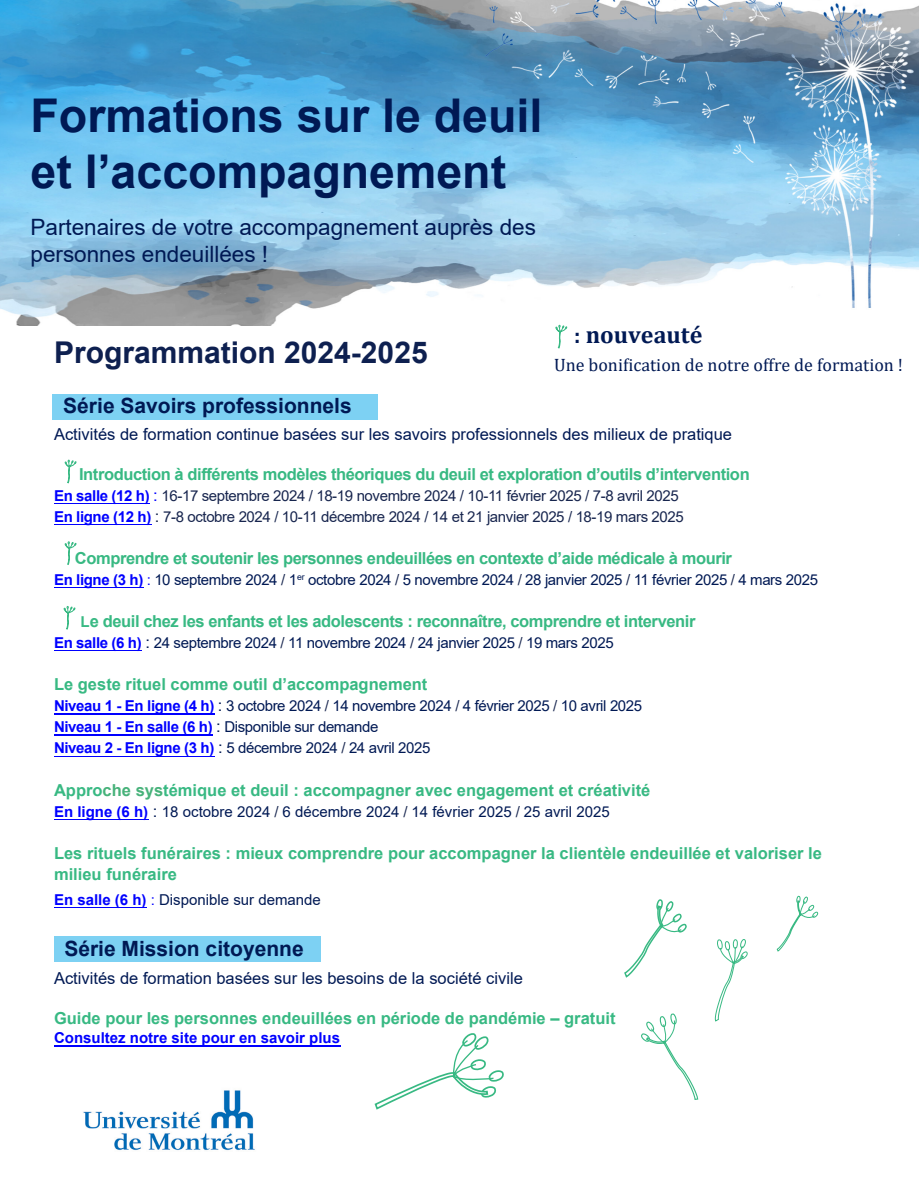
<style>
.page{position:relative;width:919px;height:1187px;background:#fff}
.page>*{position:absolute;margin:0;border:0;box-sizing:border-box;transform-origin:0 0}
.t1{font:700 46.5px/55.8px "Arial";color:#001954}
.t2{font:700 30px "Arial";color:#0e2050}
.t3{font:700 24px "Cambria";color:#001954}
.t4{font:22.5px/27px "Arial";color:#001954}
.t5{font:700 21px "Arial";color:#001954}
.t6{font:18px "Cambria";color:#001954}
.t7{font:700 16.5px/21px "Arial";color:#38b983}
.t8{font:700 16.5px "Arial";letter-spacing:-.025em;color:#38b983}
.t9{font:16.5px "Arial";color:#001954}
.t10{font:15px/21px "Arial";letter-spacing:-.025em;color:#001954}
.t11{font:15px/21px "Arial";letter-spacing:-.025em;color:#17254e}
.t12{font:15px "Arial";color:#001954}
.t13{font:700 15px "Arial";color:#00f}
.s1{font-size:22.5px}
.s2{font-weight:700;color:#00f}
.s3{font-size:16.5px;color:#00f}
.s4{font-size:16.5px}
.s5{color:#00f}
.s6{color:#17254e}
.s7{font-size:15px}
.s8{color:#47b27a}
</style>
<div class="page">
<img style="left:0;top:0;width:918px;height:325px">
<svg style="left:714px;top:939px;width:34px;height:83px"></svg>
<svg style="left:374px;top:1033px;width:130px;height:77px"></svg>
<svg style="left:624px;top:899px;width:63px;height:79px"></svg>
<svg style="left:641px;top:1013px;width:57px;height:87px"></svg>
<svg style="left:776px;top:895px;width:42px;height:57px"></svg>
<div style="left:52px;top:394px;width:325px;height:25px;background:#7dd1f3"></div>
<div style="left:54px;top:935px;width:266px;height:26px;background:#7dd1f3"></div>
<svg style="left:64px;top:459px;width:13px;height:24px"></svg>
<svg style="left:64px;top:541px;width:13px;height:24px"></svg>
<svg style="left:63px;top:606px;width:13px;height:24px"></svg>
<img style="left:83px;top:1090px;width:172px;height:61px">
<svg style="left:555px;top:318px;width:12px;height:31px"></svg>
<hr style="left:54px;top:503px;width:96px;height:1px;background:#00f">
<hr style="left:54px;top:524px;width:97px;height:1px;background:#00f">
<hr style="left:54px;top:587px;width:89px;height:1px;background:#00f">
<hr style="left:54px;top:650px;width:88px;height:1px;background:#00f">
<hr style="left:54px;top:713px;width:160px;height:1px;background:#00f">
<hr style="left:54px;top:734px;width:159px;height:1px;background:#00f">
<hr style="left:54px;top:755px;width:160px;height:1px;background:#00f">
<hr style="left:54px;top:818px;width:94px;height:1px;background:#00f">
<hr style="left:54px;top:906px;width:93px;height:1px;background:#00f">
<hr style="left:54px;top:1045px;width:286px;height:2px;background:#00f">
<p class="t1" style="left:30px;top:88px;width:513px">Formations sur le deuil et l’accompagnement</p>
<p class="t4" style="left:30px;top:213px;width:507px">Partenaires de votre accompagnement auprès des personnes endeuillées !</p>
<p class="t2" style="left:54px;top:331px;width:375px">Programmation 2024-2025</p>
<p class="t5" style="left:63px;top:391px;width:290px">Série Savoirs professionnels</p>
<p class="t3" style="left:574px;top:318px;width:130px"><span class="s1">:</span> nouveauté</p>
<p class="t6" style="left:554px;top:354px;width:350px">Une bonification de notre offre de formation !</p>
<p class="t9" style="left:54px;top:422px;width:679px">Activités de formation continue basées sur les savoirs professionnels des milieux de pratique</p>
<p class="t8" style="left:79px;top:463px;width:672px">Introduction à différents modèles théoriques du deuil et exploration d’outils d’intervention</p>
<p class="t11" style="left:54px;top:485px;width:631px"><span class="s2">En salle (12 h)</span> <span class="s3">:</span> 16-17 septembre 2024 / 18-19 novembre 2024 / 10-11 février 2025 / 7-8 avril 2025<br><span class="s2">En ligne (12 h)</span> <span class="s4">:</span> 7-8 octobre 2024 / 10-11 décembre 2024 / 14 et 21 janvier 2025 / 18-19 mars 2025</p>
<p class="t8" style="left:75px;top:547px;width:658px">Comprendre et soutenir les personnes endeuillées en contexte d’aide médicale à mourir</p>
<p class="t10" style="left:54px;top:569px;width:765px"><span class="s2">En ligne (3 h)</span> <span class="s5">:</span> 10 septembre 2024 <span class="s6">/</span> 1<sup>er</sup> octobre 2024 <span class="s6">/</span> 5 novembre 2024 <span class="s6">/</span> 28 janvier 2025 <span class="s6">/</span> 11 février 2025 <span class="s6">/</span> 4 mars 2025</p>
<p class="t8" style="left:81px;top:610px;width:616px"><span class="s7">L</span>e deuil chez les enfants et les adolescents : reconnaître, comprendre et intervenir</p>
<p class="t10" style="left:54px;top:632px;width:561px"><span class="s2">En salle (6 h)</span> <span class="s4">:</span> 24 septembre 2024 <span class="s6">/</span> 11 novembre 2024 <span class="s6">/</span> 24 janvier 2025 <span class="s6">/</span> 19 mars 2025</p>
<p class="t7" style="left:54px;top:674px;width:375px">Le geste rituel comme outil d’accompagnement</p>
<p class="t10" style="left:54px;top:695px;width:589px"><span class="s2">Niveau 1 - En ligne (4 h)</span> <span class="s4">:</span> 3 octobre 2024 <span class="s6">/</span> 14 novembre 2024 <span class="s6">/</span> 4 février 2025 <span class="s6">/</span> 10 avril 2025<br><span class="s2">Niveau 1 - En salle (6 h)</span> <span class="s4">:</span> Disponible sur demande<br><span class="s2">Niveau 2 - En ligne (3 h)</span> <span class="s4">:</span> 5 décembre 2024 <span class="s6">/</span> 24 avril 2025</p>
<p class="t7" style="left:54px;top:779px;width:598px">Appro<span class="s8">che sys</span>témique et deuil : accompagner avec engagement et créativité</p>
<p class="t12" style="left:54px;top:800px;width:557px"><span class="s2">En ligne (6 h)</span> <span class="s4">:</span> 18 octobre 2024 <span class="s6">/</span> 6 décembre 2024 <span class="s6">/</span> 14 février 2025 <span class="s6">/</span> 25 avril 2025</p>
<p class="t7" style="left:54px;top:842px;width:769px">Les rituels funéraires : mieux comprendre pour accompagner la clientèle endeuillée et valoriser le milieu funéraire</p>
<p class="t12" style="left:54px;top:889px;width:268px"><span class="s2">En salle (6 h)</span> <span class="s5">:</span> Disponible sur demande</p>
<p class="t5" style="left:64px;top:933px;width:241px">Série Mission citoyenne</p>
<p class="t9" style="left:54px;top:966px;width:470px">Activités de formation basées sur les besoins de la société civile</p>
<p class="t7" style="left:54px;top:1007px;width:563px">Guide pour les personnes endeuillées en période de pandémie – gratuit</p>
<p class="t13" style="left:54px;top:1027px;width:287px">Consultez notre site pour en savoir plus</p>
</div>
